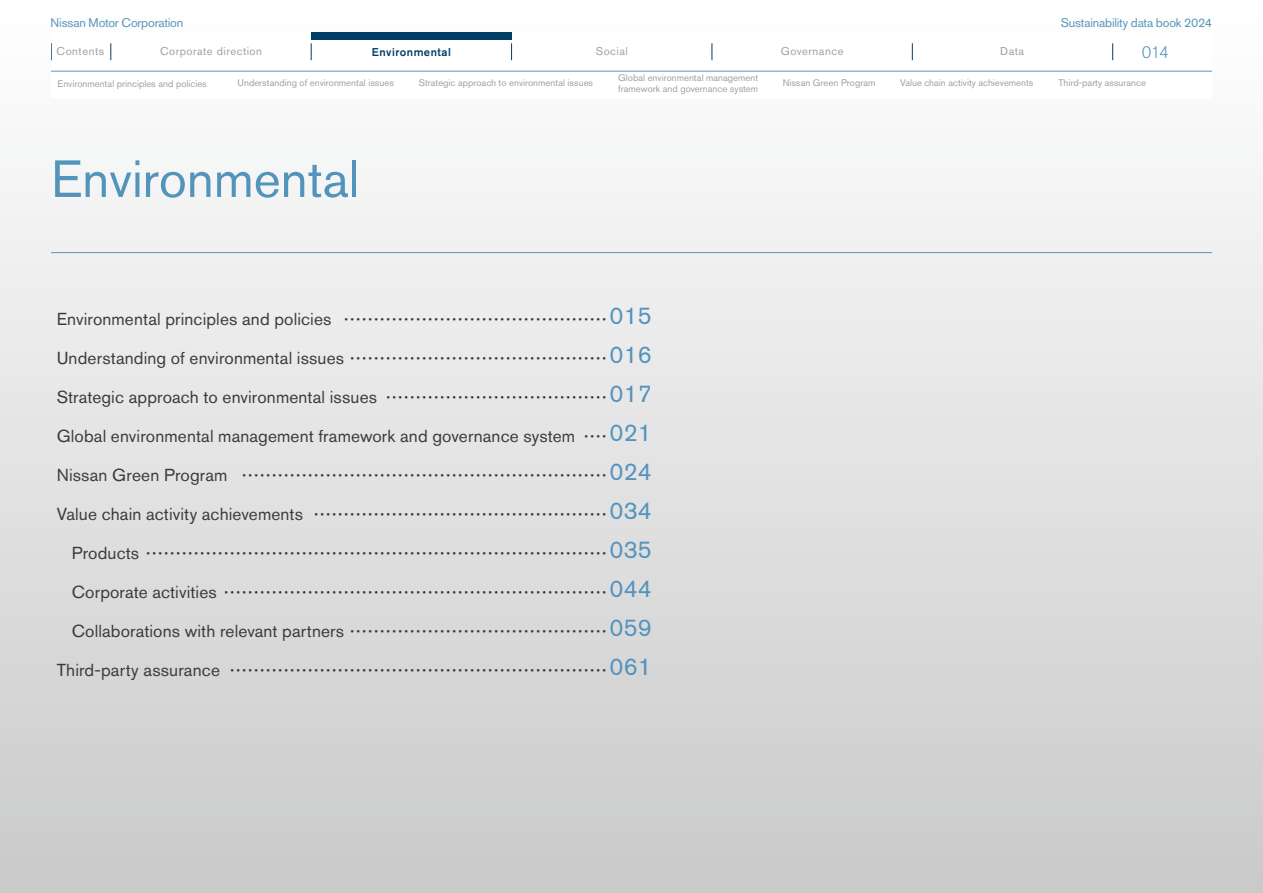
<style>
.page{position:relative;width:1263px;height:893px;background:#fff}
.page>*{position:absolute;margin:0;border:0;box-sizing:border-box;transform-origin:0 0}
.t1{font:51.75px "Nissan Pro";color:#5394bd}
.t2{font:24.15px "Nissan Pro";letter-spacing:.01em;color:#5394bd}
.t3{font:17.25px "Nissan Pro";letter-spacing:.01em;color:#3e3a39}
.t4{font:300 16.5px "Nissan Pro";color:#5394bd}
.t5{font:15px "Shin Go Pr 6 N";color:#3e3a39}
.t6{font:12.45px "Nissan Pro";letter-spacing:-.015em;color:#5795bb}
.t7{font:11.25px "Nissan Pro";letter-spacing:.045em;color:#9fa0a0}
.t8{font:500 11.25px "Nissan Pro";letter-spacing:.045em;color:#003f66}
.t9{font:9.45px "Nissan Pro";color:#9fa0a0}
</style>
<div class="page">
<div style="left:0;top:0;width:1263px;height:893px;background:linear-gradient(to bottom,#fff,#cac9ca)"></div>
<div style="left:51px;top:71px;width:1161px;height:26px;background:#fff"></div>
<div style="left:1113px;top:32px;width:99px;height:39px;background:#fff"></div>
<div style="left:111px;top:32px;width:200px;height:39px;background:#fff"></div>
<div style="left:311px;top:32px;width:201px;height:39px;background:#fff"></div>
<div style="left:51px;top:32px;width:60px;height:39px;background:#fff"></div>
<div style="left:912px;top:32px;width:201px;height:39px;background:#fff"></div>
<div style="left:512px;top:32px;width:200px;height:39px;background:#fff"></div>
<div style="left:712px;top:32px;width:200px;height:39px;background:#fff"></div>
<div style="left:311px;top:32px;width:201px;height:8px;background:#003f66"></div>
<svg style="left:111px;top:43px;width:1px;height:17px"></svg>
<svg style="left:51px;top:43px;width:1px;height:17px"></svg>
<svg style="left:311px;top:43px;width:1px;height:17px"></svg>
<svg style="left:511px;top:43px;width:1px;height:17px"></svg>
<svg style="left:712px;top:43px;width:1px;height:17px"></svg>
<svg style="left:912px;top:43px;width:1px;height:17px"></svg>
<svg style="left:1112px;top:43px;width:1px;height:17px"></svg>
<hr style="left:51px;top:71px;width:1161px;height:1px;background:#5795bb">
<hr style="left:51px;top:252px;width:1161px;height:1px;background:#5494bd">
<p class="t6" style="left:51px;top:14px;width:134px">Nissan Motor Corporation</p>
<p class="t6" style="left:1061px;top:14px;width:153px">Sustainability data book 2024</p>
<p class="t7" style="left:57px;top:44px;width:49px">Contents</p>
<p class="t7" style="left:160px;top:44px;width:103px">Corporate direction</p>
<p class="t8" style="left:372px;top:44px;width:80px">Environmental</p>
<p class="t7" style="left:596px;top:44px;width:34px">Social</p>
<p class="t7" style="left:781px;top:44px;width:64px">Governance</p>
<p class="t7" style="left:1000px;top:44px;width:25px">Data</p>
<p class="t4" style="left:1142px;top:41px;width:29px">014</p>
<p class="t9" style="left:58px;top:77px;width:151px">Environmental principles and policies</p>
<p class="t9" style="left:238px;top:77px;width:158px">Understanding of environmental issues</p>
<p class="t9" style="left:419px;top:77px;width:176px">Strategic approach to environmental issues</p>
<p class="t9" style="left:618px;top:72px;width:141px">Global environmental management</p>
<p class="t9" style="left:618px;top:82px;width:141px">framework and governance system</p>
<p class="t9" style="left:783px;top:77px;width:94px">Nissan Green Program</p>
<p class="t9" style="left:900px;top:77px;width:135px">Value chain activity achievements</p>
<p class="t9" style="left:1058px;top:77px;width:89px">Third-party assurance</p>
<h1 class="t1" style="left:51px;top:145px;width:310px">Environmental</h1>
<p class="t3" style="left:57px;top:307px;width:276px">Environmental principles and policies</p>
<h2 class="t2" style="left:609px;top:300px;width:44px">015</h2>
<p class="t5" style="left:339px;top:307px;width:274px">・・・・・・・・・・・・・・・・・・・・・・・・・・・・・・・・・・・・・・・・・・・・</p>
<h2 class="t2" style="left:609px;top:339px;width:44px">016</h2>
<p class="t3" style="left:57px;top:346px;width:289px">Understanding of environmental issues</p>
<p class="t5" style="left:345px;top:346px;width:268px">・・・・・・・・・・・・・・・・・・・・・・・・・・・・・・・・・・・・・・・・・・・</p>
<p class="t3" style="left:57px;top:385px;width:322px">Strategic approach to environmental issues</p>
<h2 class="t2" style="left:609px;top:378px;width:44px">017</h2>
<p class="t5" style="left:381px;top:385px;width:232px">・・・・・・・・・・・・・・・・・・・・・・・・・・・・・・・・・・・・・</p>
<p class="t3" style="left:57px;top:424px;width:520px">Global environmental management framework and governance system</p>
<h2 class="t2" style="left:609px;top:417px;width:44px">021</h2>
<p class="t5" style="left:579px;top:424px;width:34px">・・・・</p>
<p class="t3" style="left:57px;top:463px;width:172px">Nissan Green Program</p>
<h2 class="t2" style="left:609px;top:456px;width:44px">024</h2>
<p class="t5" style="left:237px;top:463px;width:376px">・・・・・・・・・・・・・・・・・・・・・・・・・・・・・・・・・・・・・・・・・・・・・・・・・・・・・・・・・・・・・</p>
<p class="t3" style="left:57px;top:502px;width:248px">Value chain activity achievements</p>
<h2 class="t2" style="left:609px;top:495px;width:44px">034</h2>
<p class="t5" style="left:309px;top:502px;width:304px">・・・・・・・・・・・・・・・・・・・・・・・・・・・・・・・・・・・・・・・・・・・・・・・・・</p>
<p class="t3" style="left:72px;top:541px;width:69px">Products</p>
<h2 class="t2" style="left:609px;top:534px;width:44px">035</h2>
<p class="t5" style="left:141px;top:541px;width:472px">・・・・・・・・・・・・・・・・・・・・・・・・・・・・・・・・・・・・・・・・・・・・・・・・・・・・・・・・・・・・・・・・・・・・・・・・・・・・・</p>
<p class="t3" style="left:72px;top:580px;width:147px">Corporate activities</p>
<h2 class="t2" style="left:609px;top:573px;width:44px">044</h2>
<p class="t5" style="left:219px;top:580px;width:394px">・・・・・・・・・・・・・・・・・・・・・・・・・・・・・・・・・・・・・・・・・・・・・・・・・・・・・・・・・・・・・・・・</p>
<h2 class="t2" style="left:609px;top:612px;width:44px">059</h2>
<p class="t3" style="left:72px;top:619px;width:274px">Collaborations with relevant partners</p>
<p class="t5" style="left:345px;top:619px;width:268px">・・・・・・・・・・・・・・・・・・・・・・・・・・・・・・・・・・・・・・・・・・・</p>
<p class="t3" style="left:57px;top:658px;width:165px">Third-party assurance</p>
<h2 class="t2" style="left:609px;top:651px;width:44px">061</h2>
<p class="t5" style="left:225px;top:658px;width:388px">・・・・・・・・・・・・・・・・・・・・・・・・・・・・・・・・・・・・・・・・・・・・・・・・・・・・・・・・・・・・・・・</p>
</div>
